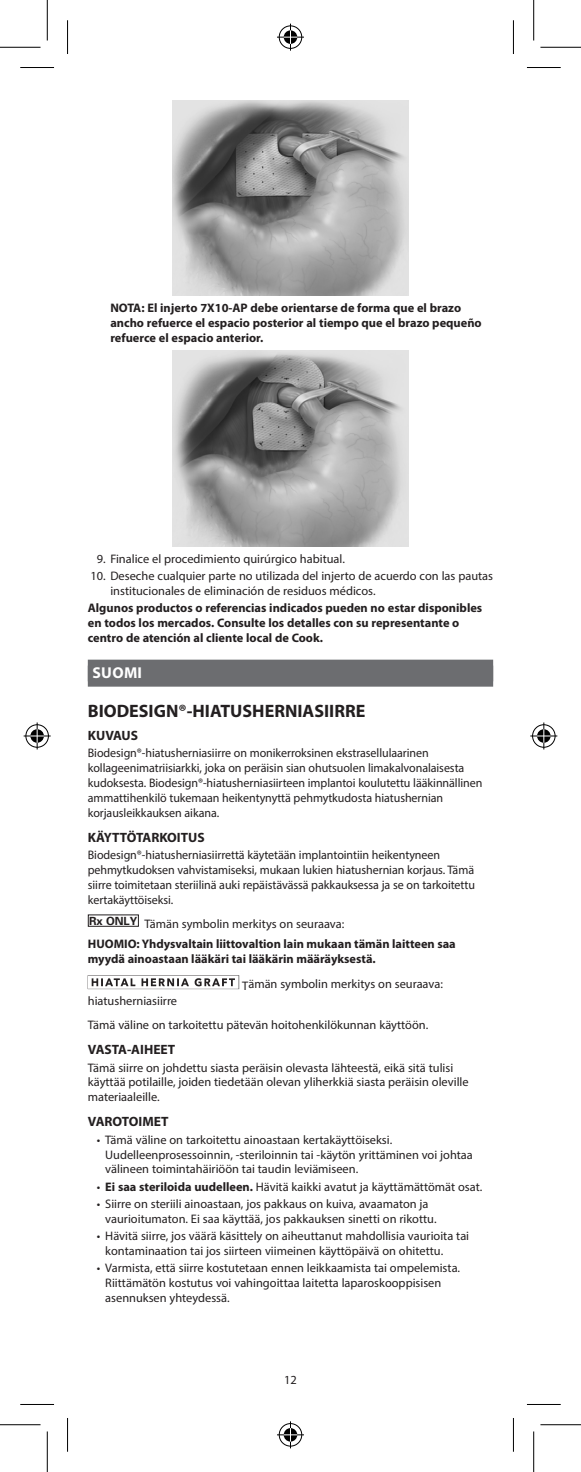
<style>
.page{position:relative;width:581px;height:1472px;background:#fff}
.page>*{position:absolute;margin:0;border:0;box-sizing:border-box;transform-origin:0 0}
.t1{font:700 18px "Myriad Pro";color:#231f20}
.t2{font:700 15.75px "Myriad Pro";letter-spacing:.02em;color:#fff}
.t3{font:700 13.5px "Myriad Pro";color:#231f20}
.t4{font:12.38px/14.8px "Myriad Pro";color:#231f20}
.t5{font:700 12.38px/14.8px "Myriad Pro";color:#231f20}
.s1{font-weight:400}
.s2{font-weight:700}
</style>
<div class="page">
<div style="left:88px;top:659px;width:405px;height:27px;background:#6c6d70"></div>
<img style="left:172px;top:100px;width:236px;height:195px">
<img style="left:172px;top:351px;width:236px;height:195px">
<img style="left:88px;top:975px;width:152px;height:14px">
<hr style="left:20px;top:67px;width:34px;height:1px;background:#000">
<hr style="left:526px;top:67px;width:34px;height:1px;background:#000">
<hr style="left:20px;top:1404px;width:34px;height:1px;background:#000">
<hr style="left:526px;top:1404px;width:34px;height:1px;background:#000">
<hr style="left:67px;top:20px;width:1px;height:34px;background:#000">
<hr style="left:67px;top:1418px;width:1px;height:33px;background:#000">
<hr style="left:513px;top:20px;width:1px;height:34px;background:#000">
<hr style="left:513px;top:1418px;width:1px;height:33px;background:#000">
<hr style="left:0;top:47px;width:40px;height:1px;background:#000">
<hr style="left:540px;top:47px;width:40px;height:1px;background:#000">
<hr style="left:0;top:1424px;width:40px;height:1px;background:#000">
<hr style="left:540px;top:1424px;width:40px;height:1px;background:#000">
<hr style="left:47px;top:0;width:1px;height:40px;background:#000">
<hr style="left:47px;top:1431px;width:1px;height:41px;background:#000">
<hr style="left:533px;top:0;width:1px;height:40px;background:#000">
<hr style="left:533px;top:1431px;width:1px;height:41px;background:#000">
<svg style="left:277px;top:24px;width:27px;height:27px"></svg>
<svg style="left:277px;top:1421px;width:27px;height:27px"></svg>
<svg style="left:24px;top:722px;width:27px;height:27px"></svg>
<svg style="left:530px;top:722px;width:27px;height:27px"></svg>
<p class="t5" style="left:110px;top:301px;width:373px">NOTA: El injerto 7X10-AP debe orientarse de forma que el brazo ancho refuerce el espacio posterior al tiempo que el brazo pequeño refuerce el espacio anterior.</p>
<p class="t4" style="left:97px;top:551px;width:249px">9. Finalice el procedimiento quirúrgico habitual.</p>
<p class="t4" style="left:110px;top:568px;width:384px;text-indent:-20px">10. Deseche cualquier parte no utilizada del injerto de acuerdo con las pautas institucionales de eliminación de residuos médicos.</p>
<p class="t5" style="left:88px;top:601px;width:396px">Algunos productos o referencias indicados pueden no estar disponibles en todos los mercados. Consulte los detalles con su representante o centro de atención al cliente local de Cook.</p>
<p class="t2" style="left:92px;top:663px;width:51px">SUOMI</p>
<h1 class="t1" style="left:88px;top:701px;width:279px">BIODESIGN®-HIATUSHERNIASIIRRE</h1>
<p class="t3" style="left:88px;top:728px;width:52px">KUVAUS</p>
<p class="t4" style="left:88px;top:745px;width:396px">Biodesign®-hiatusherniasiirre on monikerroksinen ekstrasellulaarinen kollageenimatriisiarkki, joka on peräisin sian ohutsuolen limakalvonalaisesta kudoksesta. Biodesign®-hiatusherniasiirteen implantoi koulutettu lääkinnällinen ammattihenkilö tukemaan heikentynyttä pehmytkudosta hiatushernian korjausleikkauksen aikana.</p>
<p class="t3" style="left:88px;top:830px;width:118px">KÄYTTÖTARKOITUS</p>
<p class="t4" style="left:88px;top:847px;width:388px">Biodesign®-hiatusherniasiirrettä käytetään implantointiin heikentyneen pehmytkudoksen vahvistamiseksi, mukaan lukien hiatushernian korjaus. Tämä siirre toimitetaan steriilinä auki repäistävässä pakkauksessa ja se on tarkoitettu kertakäyttöiseksi.</p>
<p class="t5" style="left:88px;top:913px;width:369px;line-height:20.5px"><sup>Rx</sup> <sup>ONLY</sup> <span class="s1">Tämän symbolin merkitys on seuraava:<br></span>HUOMIO: Yhdysvaltain liittovaltion lain mukaan tämän laitteen saa</p>
<p class="t5" style="left:88px;top:951px;width:289px">myydä ainoastaan lääkäri tai lääkärin määräyksestä.</p>
<p class="t4" style="left:242px;top:976px;width:202px">Tämän symbolin merkitys on seuraava:</p>
<p class="t4" style="left:88px;top:989px;width:342px;line-height:23.8px">hiatusherniasiirre<br>Tämä väline on tarkoitettu pätevän hoitohenkilökunnan käyttöön.</p>
<p class="t3" style="left:88px;top:1042px;width:89px">VASTA-AIHEET</p>
<p class="t4" style="left:88px;top:1059px;width:382px">Tämä siirre on johdettu siasta peräisin olevasta lähteestä, eikä sitä tulisi käyttää potilaille, joiden tiedetään olevan yliherkkiä siasta peräisin oleville materiaaleille.</p>
<p class="t3" style="left:88px;top:1114px;width:82px">VAROTOIMET</p>
<p class="t4" style="left:105px;top:1131px;width:369px;text-indent:-8px">• Tämä väline on tarkoitettu ainoastaan kertakäyttöiseksi.<br>Uudelleenprosessoinnin, -steriloinnin tai -käytön yrittäminen voi johtaa välineen toimintahäiriöön tai taudin leviämiseen.</p>
<p class="t4" style="left:97px;top:1178px;width:387px">• <span class="s2">Ei saa steriloida uudelleen.</span> Hävitä kaikki avatut ja käyttämättömät osat.</p>
<p class="t4" style="left:105px;top:1196px;width:333px;text-indent:-8px">• Siirre on steriili ainoastaan, jos pakkaus on kuiva, avaamaton ja vaurioitumaton. Ei saa käyttää, jos pakkauksen sinetti on rikottu.</p>
<p class="t4" style="left:105px;top:1228px;width:365px;text-indent:-8px">• Hävitä siirre, jos väärä käsittely on aiheuttanut mahdollisia vaurioita tai kontaminaation tai jos siirteen viimeinen käyttöpäivä on ohitettu.</p>
<p class="t4" style="left:105px;top:1260px;width:356px;text-indent:-8px">• Varmista, että siirre kostutetaan ennen leikkaamista tai ompelemista.<br>Riittämätön kostutus voi vahingoittaa laitetta laparoskooppisisen asennuksen yhteydessä.</p>
<p class="t4" style="left:284px;top:1372px;width:14px">12</p>
</div>
